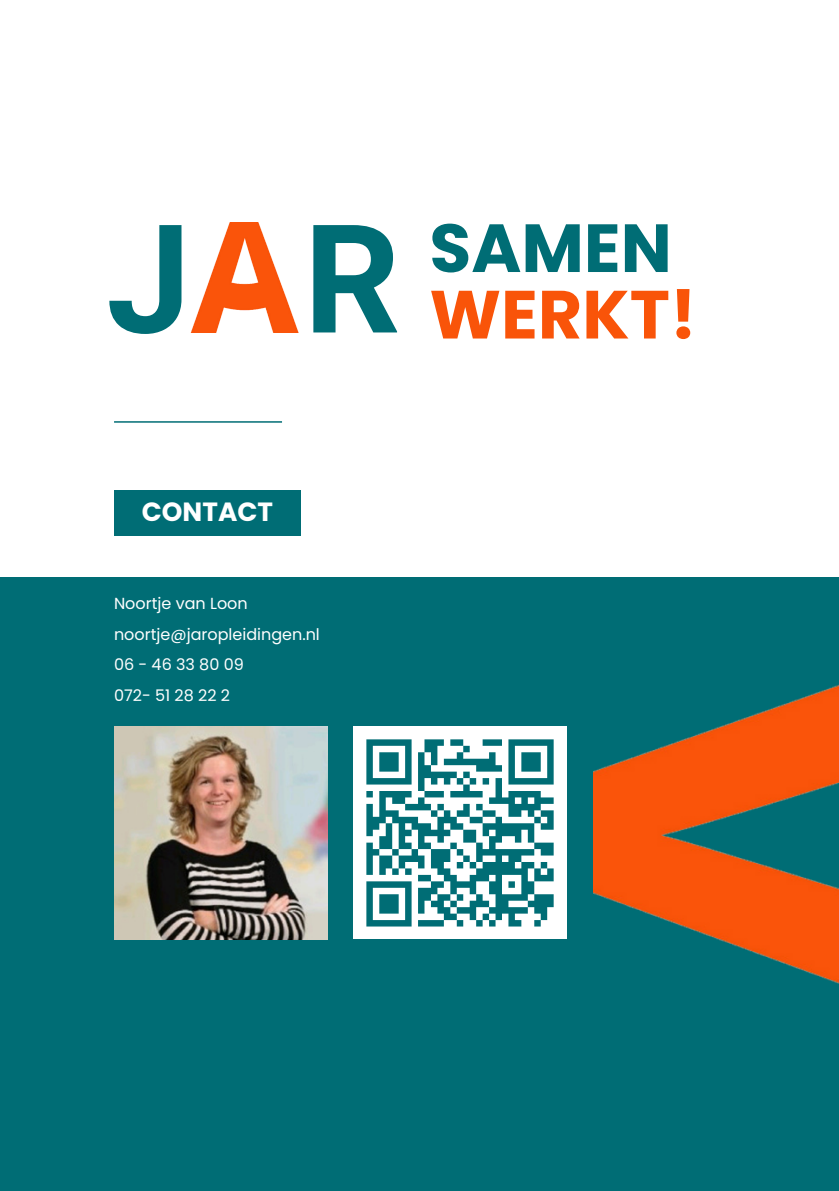
<style>
.page{position:relative;width:839px;height:1191px;background:#fff}
.page>*{position:absolute;margin:0;border:0;box-sizing:border-box;transform-origin:0 0}
.t1{font:700 151px "Roboto";color:#006d75}
.t2{font:700 68px "Poppins";color:#f95409}
.t3{font:700 68px "Poppins";color:#006d75}
.t4{font:700 26.4px "Poppins";color:#fff}
.t5{font:16px/30.6px "Poppins";color:#fff}
</style>
<div class="page">
<div style="left:114px;top:490px;width:187px;height:46px;background:#006d75"></div>
<div style="left:0;top:578px;width:838px;height:613px;background:#006d75"></div>
<hr style="left:114px;top:421px;width:168px;height:2px;background:#006d75">
<img style="left:593px;top:685px;width:245px;height:299px">
<img style="left:114px;top:726px;width:213px;height:213px">
<div style="left:353px;top:726px;width:213px;height:213px;background:#fff"></div>
<svg style="left:366px;top:739px;width:188px;height:188px"></svg>
<img style="left:191px;top:223px;width:107px;height:109px">
<p class="t1" style="left:106px;top:193px;width:295px">J R</p>
<h1 class="t3" style="left:429px;top:201px;width:244px">SAMEN</h1>
<h4 class="t2" style="left:429px;top:267px;width:269px">WERKT!</h4>
<p class="t4" style="left:142px;top:493px;width:133px">CONTACT</p>
<h2 class="t5" style="left:114px;top:588px;width:207px">Noortje van Loon noortje@jaropleidingen.nl<br>06 - 46 33 80 09<br>072- 51 28 22 2</h2>
</div>
